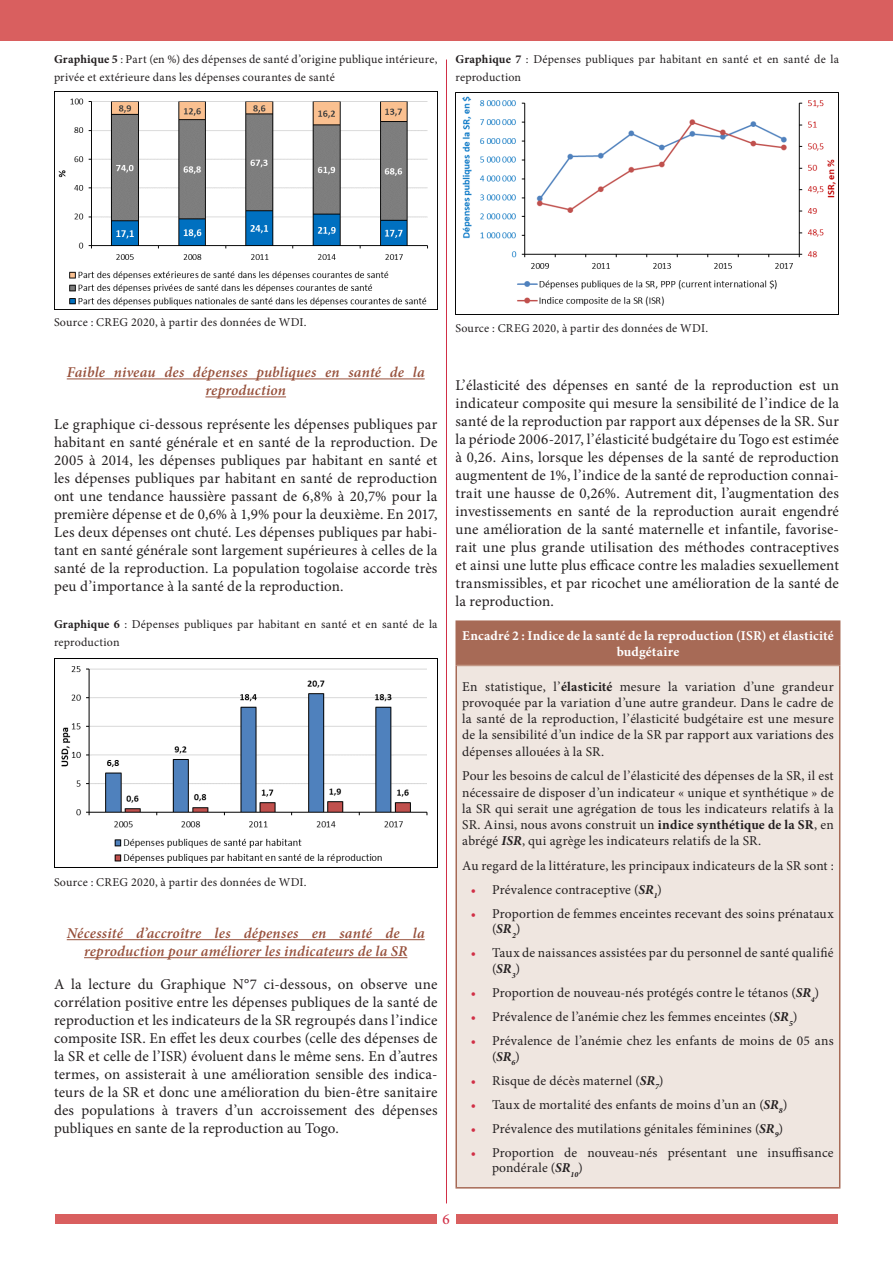
<style>
.page{position:relative;width:893px;height:1263px;background:#fff}
.page>*{position:absolute;margin:0;border:0;box-sizing:border-box;transform-origin:0 0}
.t1{font:15px/18px "Minion Pro";letter-spacing:.005em;color:#231f20;text-align:justify}
.t2{font:italic 600 15px/18px "Minion Pro";letter-spacing:.015em;color:#97503b;text-align:center}
.t3{font:500 15px "Minion Pro";color:#d12f46}
.t4{font:13.5px/16.2px "Minion Pro";letter-spacing:.01em;color:#231f20}
.t5{font:700 13.5px/16.2px "Minion Pro";letter-spacing:.01em;color:#fff;text-align:center}
.t6{font:12px/18px "Minion Pro";letter-spacing:.02em;color:#231f20}
.s1{font-weight:700}
.s2{font-weight:700;font-style:italic}
.s3{color:#d12f46}
</style>
<div class="page">
<div style="left:0;top:0;width:893px;height:41px;background:#d95f5f"></div>
<div style="left:55px;top:1214px;width:382px;height:10px;background:#d95f5f"></div>
<div style="left:456px;top:1214px;width:382px;height:10px;background:#d95f5f"></div>
<hr style="left:446px;top:60px;width:1px;height:1143px;background:#d12f46">
<img style="left:54px;top:92px;width:374px;height:217px">
<hr style="left:67px;top:378px;width:358px;height:1px;background:#97503b">
<hr style="left:205px;top:396px;width:81px;height:1px;background:#97503b">
<img style="left:54px;top:658px;width:383px;height:209px">
<hr style="left:67px;top:939px;width:358px;height:1px;background:#97503b">
<hr style="left:84px;top:957px;width:323px;height:1px;background:#97503b">
<img style="left:455px;top:93px;width:384px;height:221px">
<div style="left:456px;top:621px;width:384px;height:44px;background:#a76a56"></div>
<div style="left:456px;top:665px;width:384px;height:523px;background:#efe6e0"></div>
<hr style="left:457px;top:665px;width:382px;height:1px;background:#c29785">
<hr style="left:455px;top:620px;width:385px;height:2px;background:#a76a56">
<hr style="left:455px;top:622px;width:2px;height:43px;background:#a76a56">
<hr style="left:455px;top:665px;width:2px;height:522px;background:#a76a56">
<hr style="left:839px;top:665px;width:1px;height:522px;background:#a76a56">
<hr style="left:455px;top:1187px;width:385px;height:1px;background:#a76a56">
<p class="t6" style="left:54px;top:50px;width:385px"><span class="s1">Graphique 5</span> : Part (en %) des dépenses de santé d’origine publique intérieure, privée et extérieure dans les dépenses courantes de santé</p>
<p class="t6" style="left:455px;top:50px;width:385px"><span class="s1">Graphique 7</span> : Dépenses publiques par habitant en santé et en santé de la reproduction</p>
<p class="t6" style="left:54px;top:313px;width:254px">Source : CREG 2020, à partir des données de WDI.</p>
<p class="t2" style="left:67px;top:363px;width:359px">Faible niveau des dépenses publiques en santé de la reproduction</p>
<p class="t1" style="left:54px;top:415px;width:385px">Le graphique ci-dessous représente les dépenses publiques par habitant en santé générale et en santé de la reproduction. De 2005 à 2014, les dépenses publiques par habitant en santé et les dépenses publiques par habitant en santé de reproduction ont une tendance haussière passant de 6,8% à 20,7% pour la première dépense et de 0,6% à 1,9% pour la deuxième. En 2017, Les deux dépenses ont chuté. Les dépenses publiques par habi&shy;tant en santé générale sont largement supérieures à celles de la santé de la reproduction. La population togolaise accorde très peu d’importance à la santé de la reproduction.</p>
<p class="t6" style="left:54px;top:615px;width:385px"><span class="s1">Graphique 6</span> : Dépenses publiques par habitant en santé et en santé de la reproduction</p>
<p class="t6" style="left:54px;top:874px;width:254px">Source : CREG 2020, à partir des données de WDI.</p>
<p class="t2" style="left:67px;top:924px;width:359px">Nécessité d’accroître les dépenses en santé de la reproduction pour améliorer les indicateurs de la SR</p>
<p class="t1" style="left:54px;top:976px;width:385px">A la lecture du Graphique N°7 ci-dessous, on observe une corrélation positive entre les dépenses publiques de la santé de reproduction et les indicateurs de la SR regroupés dans l’indice composite ISR. En effet les deux courbes (celle des dépenses de la SR et celle de l’ISR) évoluent dans le même sens. En d’autres termes, on assisterait à une amélioration sensible des indica&shy;teurs de la SR et donc une amélioration du bien-être sanitaire des populations à travers d’un accroissement des dépenses publiques en sante de la reproduction au Togo.</p>
<p class="t6" style="left:455px;top:319px;width:254px">Source : CREG 2020, à partir des données de WDI.</p>
<p class="t1" style="left:455px;top:376px;width:385px">L’élasticité des dépenses en santé de la reproduction est un indicateur composite qui mesure la sensibilité de l’indice de la santé de la reproduction par rapport aux dépenses de la SR. Sur la période 2006-2017, l’élasticité budgétaire du Togo est estimée à 0,26. Ains, lorsque les dépenses de la santé de reproduction augmentent de 1%, l’indice de la santé de reproduction connai&shy;trait une hausse de 0,26%. Autrement dit, l’augmentation des investissements en santé de la reproduction aurait engendré une amélioration de la santé maternelle et infantile, favorise&shy;rait une plus grande utilisation des méthodes contraceptives et ainsi une lutte plus efficace contre les maladies sexuellement transmissibles, et par ricochet une amélioration de la santé de la reproduction.</p>
<p class="t5" style="left:462px;top:627px;width:373px">Encadré 2 : Indice de la santé de la reproduction (ISR) et élasticité budgétaire</p>
<p class="t4" style="left:462px;top:678px;width:373px;text-align:justify">En statistique, l’<span class="s1">élasticité</span> mesure la variation d’une grandeur provoquée par la variation d’une autre grandeur. Dans le cadre de la santé de la reproduction, l’élasticité budgétaire est une mesure de la sensibilité d’un indice de la SR par rapport aux variations des dépenses allouées à la SR.</p>
<p class="t4" style="left:462px;top:768px;width:373px;text-align:justify">Pour les besoins de calcul de l’élasticité des dépenses de la SR, il est nécessaire de disposer d’un indicateur « unique et synthétique » de la SR qui serait une agrégation de tous les indicateurs relatifs à la SR. Ainsi, nous avons construit un <span class="s1">indice synthétique de la SR</span>, en abrégé <span class="s2">ISR</span>, qui agrège les indicateurs relatifs de la SR.</p>
<p class="t4" style="left:462px;top:857px;width:373px">Au regard de la littérature, les principaux indicateurs de la SR sont :</p>
<p class="t4" style="left:471px;top:881px;width:193px"><span class="s3">•</span> Prévalence contraceptive (<span class="s2">SR</span><sub>1</sub>)</p>
<p class="t4" style="left:492px;top:906px;width:343px;line-height:15.6px;text-indent:-21px"><span class="s3">•</span> Proportion de femmes enceintes recevant des soins prénataux (<span class="s2">SR</span><sub>2</sub>)</p>
<p class="t4" style="left:492px;top:945px;width:343px;line-height:15.5px;text-indent:-21px"><span class="s3">•</span> Taux de naissances assistées par du personnel de santé qualifié (<span class="s2">SR</span><sub>3</sub>)</p>
<p class="t4" style="left:471px;top:985px;width:350px"><span class="s3">•</span> Proportion de nouveau-nés protégés contre le tétanos (<span class="s2">SR</span><sub>4</sub>)</p>
<p class="t4" style="left:471px;top:1009px;width:328px"><span class="s3">•</span> Prévalence de l’anémie chez les femmes enceintes (<span class="s2">SR</span><sub>5</sub>)</p>
<p class="t4" style="left:492px;top:1033px;width:343px;line-height:15.5px;text-indent:-21px"><span class="s3">•</span> Prévalence de l’anémie chez les enfants de moins de 05 ans (<span class="s2">SR</span><sub>6</sub>)</p>
<p class="t4" style="left:471px;top:1072px;width:194px"><span class="s3">•</span> Risque de décès maternel (<span class="s2">SR</span><sub>7</sub>)</p>
<p class="t4" style="left:471px;top:1096px;width:318px"><span class="s3">•</span> Taux de mortalité des enfants de moins d’un an (<span class="s2">SR</span><sub>8</sub>)</p>
<p class="t4" style="left:471px;top:1120px;width:314px"><span class="s3">•</span> Prévalence des mutilations génitales féminines (<span class="s2">SR</span><sub>9</sub>)</p>
<p class="t4" style="left:492px;top:1145px;width:343px;line-height:15.6px;text-indent:-21px"><span class="s3">•</span> Proportion de nouveau-nés présentant une insuffisance pondérale (<span class="s2">SR</span><sub>10</sub>)</p>
<p class="t3" style="left:443px;top:1209px;width:9px">6</p>
</div>
